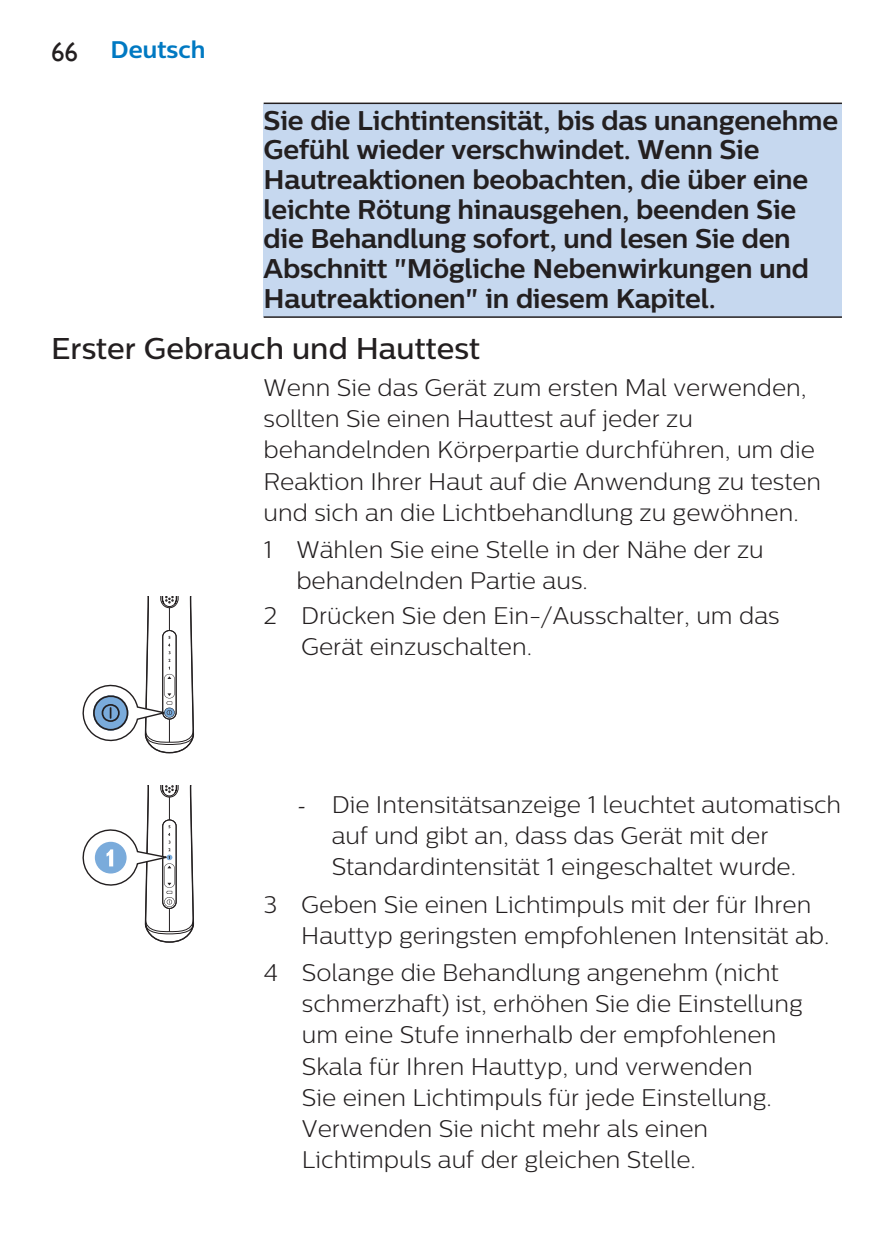
<style>
.page{position:relative;width:893px;height:1259px;background:#fff}
.page>*{position:absolute;margin:0;border:0;box-sizing:border-box;transform-origin:0 0}
.t1{font:500 30px "Centrale Sans";color:#231f20}
.t2{font:700 27px/29.7px "Centrale Sans";letter-spacing:-.01em;color:#231f20}
.t3{font:300 24px/31.2px "Centrale Sans";color:#231f20}
.t4{font:700 24px "Centrale Sans";color:#0079c2}
.s1{font-family:"Gill Sans Alt One WGL";font-weight:400;font-size:27px;color:#231f20}
.s2{font-family:"Minion Pro";font-weight:400}
</style>
<div class="page">
<div style="left:264px;top:104px;width:578px;height:213px;background:#c6d8ef"></div>
<hr style="left:264px;top:103px;width:578px;height:1px;background:#231f20">
<hr style="left:264px;top:316px;width:578px;height:2px;background:#231f20">
<svg style="left:82px;top:596px;width:113px;height:158px"></svg>
<svg style="left:82px;top:786px;width:113px;height:157px"></svg>
<p class="t4" style="left:51px;top:35px;width:156px"><span class="s1">66</span> Deutsch</p>
<p class="t2" style="left:264px;top:105px;width:576px">Sie die Lichtintensität, bis das unangenehme Gefühl wieder verschwindet. Wenn Sie Hautreaktionen beobachten, die über eine leichte Rötung hinausgehen, beenden Sie die Behandlung sofort, und lesen Sie den Abschnitt "Mögliche Nebenwirkungen und Hautreaktionen" in diesem Kapitel.</p>
<p class="t1" style="left:51px;top:330px;width:431px">Erster Gebrauch und Hauttest</p>
<p class="t3" style="left:264px;top:372px;width:559px">Wenn Sie das Gerät zum ersten Mal verwenden, sollten Sie einen Hauttest auf jeder zu behandelnden Körperpartie durchführen, um die Reaktion Ihrer Haut auf die Anwendung zu testen und sich an die Lichtbehandlung zu gewöhnen.</p>
<p class="t3" style="left:296px;top:534px;width:469px;text-indent:-33px">1 Wählen Sie eine Stelle in der Nähe der zu behandelnden Partie aus.</p>
<p class="t3" style="left:301px;top:599px;width:480px;text-indent:-37px">2 Drücken Sie den Ein-/Ausschalter, um das<br>Gerät einzuschalten.</p>
<p class="t3" style="left:332px;top:788px;width:511px;text-indent:-34px"><span class="s2">-</span> Die Intensitätsanzeige 1 leuchtet automatisch auf und gibt an, dass das Gerät mit der<br>Standardintensität 1 eingeschaltet wurde.</p>
<p class="t3" style="left:301px;top:888px;width:530px;text-indent:-38px">3 Geben Sie einen Lichtimpuls mit der für Ihren<br>Hauttyp geringsten empfohlenen Intensität ab.</p>
<p class="t3" style="left:302px;top:956px;width:502px;text-indent:-38px">4 Solange die Behandlung angenehm (nicht schmerzhaft) ist, erhöhen Sie die Einstellung um eine Stufe innerhalb der empfohlenen Skala für Ihren Hauttyp, und verwenden<br>Sie einen Lichtimpuls für jede Einstellung.<br>Verwenden Sie nicht mehr als einen Lichtimpuls auf der gleichen Stelle.</p>
</div>
